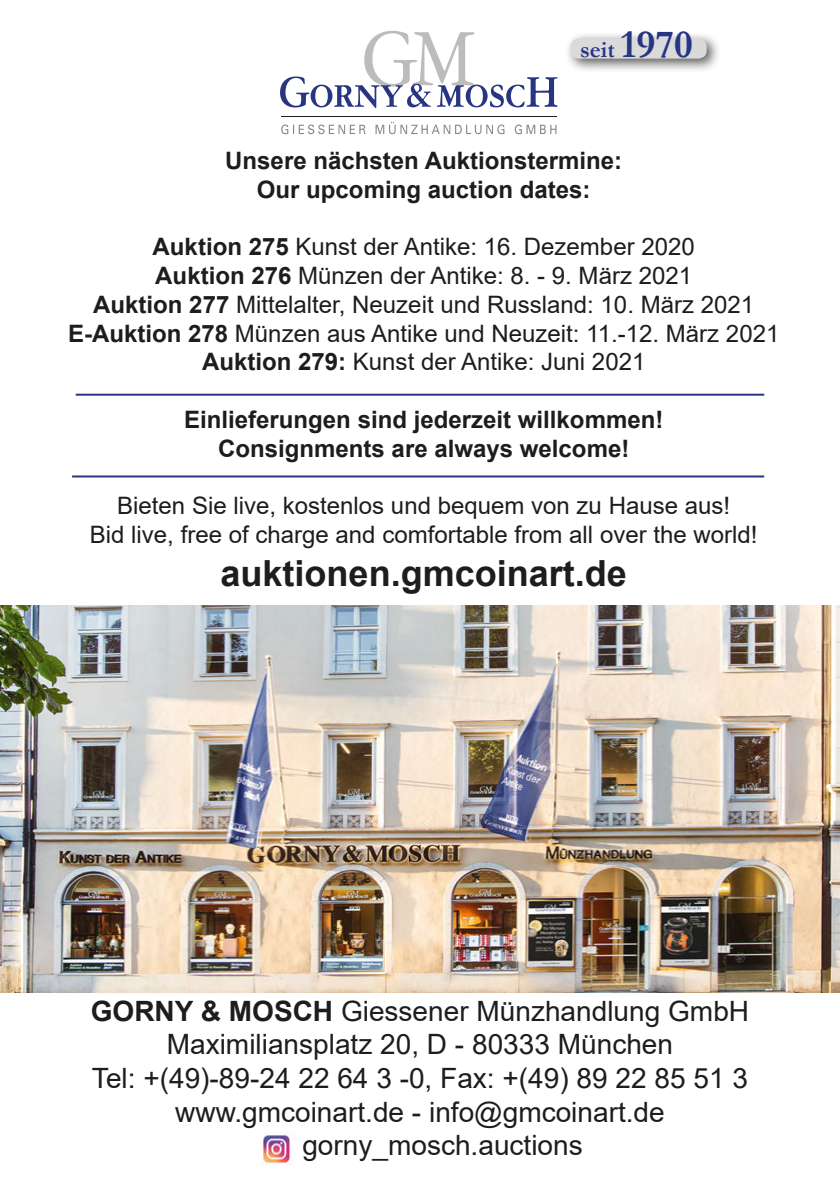
<style>
.page{position:relative;width:840px;height:1191px;background:#fff}
.page>*{position:absolute;margin:0;border:0;box-sizing:border-box;transform-origin:0 0}
.t1{font:700 36px "Arial";color:#1d1d1b}
.t2{font:28px "Arial";color:#1d1d1b}
.t3{font:24px "Arial";color:#1d1d1b}
.t4{font:700 24px "Arial";color:#1d1d1b}
.t5{font:700 23.4px "Garamond";color:#283583}
.s1{font-size:40.2px}
.s2{font-weight:700}
</style>
<div class="page">
<img style="left:263px;top:1133px;width:31px;height:31px">
<svg style="left:281px;top:122px;width:275px;height:12px"></svg>
<svg style="left:280px;top:31px;width:277px;height:77px"></svg>
<hr style="left:281px;top:116px;width:275px;height:1px;background:#1d1d1b">
<hr style="left:76px;top:394px;width:687px;height:2px;background:#283583">
<hr style="left:72px;top:475px;width:691px;height:2px;background:#283583">
<div style="left:564px;top:31px;width:157px;height:42px;background:#1d1d1b;opacity:.75"></div>
<div style="left:570px;top:38px;width:136px;height:21px;background:#dadada;border-radius:8px"></div>
<img style="left:0;top:605px;width:839px;height:387px">
<p class="t5" style="left:579px;top:34px;width:114px">seit <span class="s1">1970</span></p>
<p class="t4" style="left:225px;top:143px;width:398px">Unsere nächsten Auktionstermine:</p>
<p class="t4" style="left:257px;top:172px;width:335px">Our upcoming auction dates:</p>
<p class="t3" style="left:152px;top:230px;width:543px"><span class="s2">Auktion 275</span> Kunst der Antike: 16. Dezember 2020</p>
<p class="t3" style="left:155px;top:259px;width:538px"><span class="s2">Auktion 276</span> Münzen der Antike: 8. - 9. März 2021</p>
<p class="t3" style="left:93px;top:288px;width:662px"><span class="s2">Auktion 277</span> Mittelalter, Neuzeit und Russland: 10. März 2021</p>
<p class="t3" style="left:68px;top:316px;width:712px"><span class="s2">E-Auktion 278</span> Münzen aus Antike und Neuzeit: 11.-12. März 2021</p>
<p class="t3" style="left:202px;top:345px;width:444px"><span class="s2">Auktion 279:</span> Kunst der Antike: Juni 2021</p>
<p class="t4" style="left:184px;top:403px;width:480px">Einlieferungen sind jederzeit willkommen!</p>
<p class="t4" style="left:218px;top:431px;width:412px">Consignments are always welcome!</p>
<p class="t3" style="left:117px;top:489px;width:614px">Bieten Sie live, kostenlos und bequem von zu Hause aus!</p>
<p class="t3" style="left:90px;top:518px;width:668px">Bid live, free of charge and comfortable from all over the world!</p>
<p class="t1" style="left:220px;top:548px;width:408px">auktionen.gmcoinart.de</p>
<p class="t2" style="left:91px;top:991px;width:659px"><span class="s2">GORNY &amp; MOSCH</span> Giessener Münzhandlung GmbH</p>
<p class="t2" style="left:167px;top:1025px;width:507px">Maximiliansplatz 20, D - 80333 München</p>
<p class="t2" style="left:92px;top:1058px;width:657px">Tel: +(49)-89-24 22 64 3 -0, Fax: +(49) 89 22 85 51 3</p>
<p class="t2" style="left:175px;top:1092px;width:491px">www.gmcoinart.de - info@gmcoinart.de</p>
<p class="t2" style="left:302px;top:1126px;width:282px">gorny_mosch.auctions</p>
</div>
